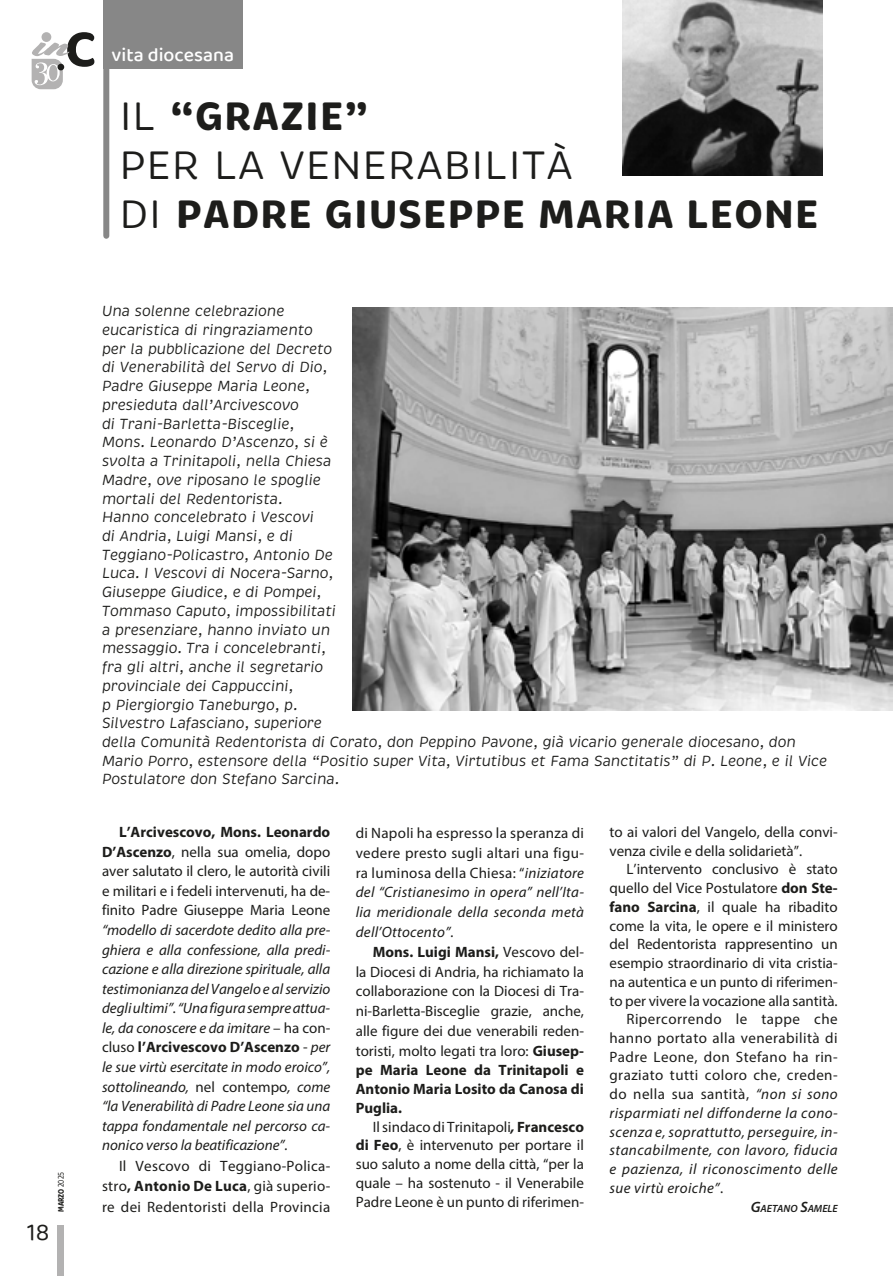
<style>
.page{position:relative;width:893px;height:1276px;background:#fff}
.page>*{position:absolute;margin:0;border:0;box-sizing:border-box;transform-origin:0 0}
.t1{font:700 40.5px/48.8px "Brevia";letter-spacing:.015em;color:#1d1d1b}
.t2{font:24px "Baloo 2";color:#1d1d1b}
.t3{font:500 19.5px "Baloo 2";color:#fff}
.t4{font:15px/19.5px "Myriad Pro";color:#1d1d1b;text-align:justify}
.t5{font:italic 15px/18.8px "Brevia";letter-spacing:-.01em;color:#1d1d1b}
.t6{font:italic 15px/19.5px "Myriad Pro";letter-spacing:.03em;color:#1d1d1b;text-align:justify}
.t7{font:15px "Myriad Pro";letter-spacing:.03em;color:#1d1d1b}
.t8{font:italic 600 10.5px "Myriad Pro";color:#1d1d1b}
.t9{font:700 9px "Baloo 2";color:#1d1d1b;scale:.8 1}
.s1{font-weight:400}
.s2{font-weight:700}
.s3{font-style:normal}
.s4{font-weight:700;font-style:normal}
.s5{font-style:italic}
.s6{font-size:15px}
.s7{font-weight:700;font-style:italic}
</style>
<div class="page">
<div style="left:103px;top:0;width:6px;height:236px;background:#878787"></div>
<img style="left:353px;top:308px;width:540px;height:402px">
<img style="left:623px;top:0;width:199px;height:175px">
<div style="left:103px;top:0;width:140px;height:69px;background:#878787"></div>
<svg style="left:31px;top:32px;width:63px;height:57px"></svg>
<div style="left:57px;top:1225px;width:7px;height:51px;background:#b3b2b2"></div>
<h2 class="t2" style="left:27px;top:1215px;width:24px">18</h2>
<p class="t9" style="left:55px;top:1212px;width:52px;rotate:-90deg">MARZO <span class="s1">2025</span></p>
<h3 class="t3" style="left:112px;top:41px;width:124px">vita diocesana</h3>
<h1 class="t1" style="left:119px;top:92px;width:701px"><span class="s1">IL</span> “GRAZIE”<br><span class="s1">PER LA VENERABILITÀ<br>DI</span> PADRE GIUSEPPE MARIA LEONE</h1>
<p class="t5" style="left:102px;top:302px;width:727px">Una solenne celebrazione<br>eucaristica di ringraziamento<br>per la pubblicazione del Decreto<br>di Venerabilità del Servo di Dio,<br>Padre Giuseppe Maria Leone,<br>presieduta dall’Arcivescovo<br>di Trani-Barletta-Bisceglie,<br>Mons. Leonardo D’Ascenzo, si è<br>svolta a Trinitapoli, nella Chiesa<br>Madre, ove riposano le spoglie<br>mortali del Redentorista.<br>Hanno concelebrato i Vescovi<br>di Andria, Luigi Mansi, e di<br>Teggiano-Policastro, Antonio De<br>Luca. I Vescovi di Nocera-Sarno,<br>Giuseppe Giudice, e di Pompei,<br>Tommaso Caputo, impossibilitati<br>a presenziare, hanno inviato un<br>messaggio. Tra i concelebranti,<br>fra gli altri, anche il segretario<br>provinciale dei Cappuccini,<br>p Piergiorgio Taneburgo, p.<br>Silvestro Lafasciano, superiore<br>della Comunità Redentorista di Corato, don Peppino Pavone, già vicario generale diocesano, don Mario Porro, estensore della “Positio super Vita, Virtutibus et Fama Sanctitatis” di P. Leone, e il Vice Postulatore don Stefano Sarcina.</p>
<p class="t4" style="left:102px;top:822px;width:230px;text-indent:17px"><span class="s2">L’Arcivescovo, Mons. Leonardo D’Ascenzo</span>, nella sua omelia, dopo aver salutato il clero, le autorità civili e militari e i fedeli intervenuti, ha de&shy;finito Padre Giuseppe Maria Leone</p>
<p class="t6" style="left:102px;top:920px;width:230px">“modello di sacerdote dedito alla pre&shy;ghiera e alla confessione, alla predi&shy;cazione e alla direzione spirituale, alla testimonianza del Vangelo e al servizio degli ultimi”. “Una figura sempre attua&shy;le, da conoscere e da imitare <span class="s3">– ha con&shy;cluso</span> <span class="s4">l’Arcivescovo D’Ascenzo</span> <span class="s3">-</span> per le sue virtù esercitate in modo eroico”, sottolineando, <span class="s3">nel contempo</span>, come “la Venerabilità di Padre Leone sia una tappa fondamentale nel percorso ca&shy;nonico verso la beatificazione”.</p>
<p class="t4" style="left:102px;top:1155px;width:230px;line-height:20.5px;text-indent:17px">Il Vescovo di Teggiano-Polica&shy;stro<span class="s2">, Antonio De Luca</span>, già superio&shy;re dei Redentoristi della Provincia</p>
<p class="t4" style="left:609px;top:822px;width:230px;line-height:18.8px">to ai valori del Vangelo, della convi&shy;venza civile e della solidarietà”.</p>
<p class="t4" style="left:626px;top:859px;width:213px">L’intervento conclusivo è stato</p>
<p class="t4" style="left:609px;top:878px;width:230px">quello del Vice Postulatore <span class="s2">don Ste-</span></p>
<p class="t4" style="left:609px;top:897px;width:230px"><span class="s2">fano Sarcina</span>, il quale ha ribadito</p>
<p class="t4" style="left:609px;top:915px;width:230px">come la vita, le opere e il ministero</p>
<p class="t4" style="left:609px;top:934px;width:230px">del Redentorista rappresentino un</p>
<p class="t4" style="left:609px;top:953px;width:230px">esempio straordinario di vita cristia-</p>
<p class="t4" style="left:609px;top:972px;width:230px">na autentica e un punto di riferimen-</p>
<p class="t4" style="left:609px;top:990px;width:230px">to per vivere la vocazione alla santità.</p>
<p class="t7" style="left:626px;top:1010px;width:213px">Ripercorrendo le tappe che</p>
<p class="t7" style="left:609px;top:1028px;width:230px">hanno portato alla venerabilità di</p>
<p class="t7" style="left:609px;top:1047px;width:230px">Padre Leone, don Stefano ha rin-</p>
<p class="t7" style="left:609px;top:1066px;width:230px">graziato tutti coloro che, creden-</p>
<p class="t7" style="left:609px;top:1085px;width:230px">do nella sua santità, <span class="s5">“non si sono</span></p>
<p class="t6" style="left:609px;top:1103px;width:230px">risparmiati nel diffonderne la cono-</p>
<p class="t6" style="left:609px;top:1121px;width:230px">scenza e, soprattutto, perseguire, in-</p>
<p class="t6" style="left:609px;top:1140px;width:230px">stancabilmente, con lavoro, fiducia</p>
<p class="t6" style="left:609px;top:1159px;width:230px">e pazienza, il riconoscimento delle</p>
<p class="t6" style="left:609px;top:1177px;width:115px">sue virtù eroiche”<span class="s3">.</span></p>
<p class="t8" style="left:751px;top:1201px;width:88px"><span class="s6">G</span>AETANO <span class="s6">S</span>AMELE</p>
<p class="t6" style="left:356px;top:823px;width:230px"><span class="s3">di Napoli ha espresso la speranza di vedere presto sugli altari una figu&shy;ra luminosa della Chiesa: “</span>iniziatore del “Cristianesimo in opera” nell’Ita&shy;lia meridionale della seconda metà dell’Ottocento”.</p>
<p class="t4" style="left:356px;top:941px;width:230px;text-indent:17px"><span class="s2">Mons. Luigi Mansi,</span> Vescovo del&shy;la Diocesi di Andria, ha richiamato la collaborazione con la Diocesi di Tra&shy;ni-Barletta-Bisceglie grazie, anche, alle figure dei due venerabili reden&shy;toristi, molto legati tra loro: <span class="s2">Giusep&shy;pe Maria Leone da Trinitapoli e Antonio Maria Losito da Canosa di Puglia.</span></p>
<p class="t4" style="left:356px;top:1117px;width:230px;line-height:18.8px;text-indent:17px">Il sindaco di Trinitapoli<span class="s7">,</span> <span class="s2">Francesco di Feo</span>, è intervenuto per portare il suo saluto a nome della città, “per la quale – ha sostenuto - il Venerabile Padre Leone è un punto di riferimen-</p>
</div>
